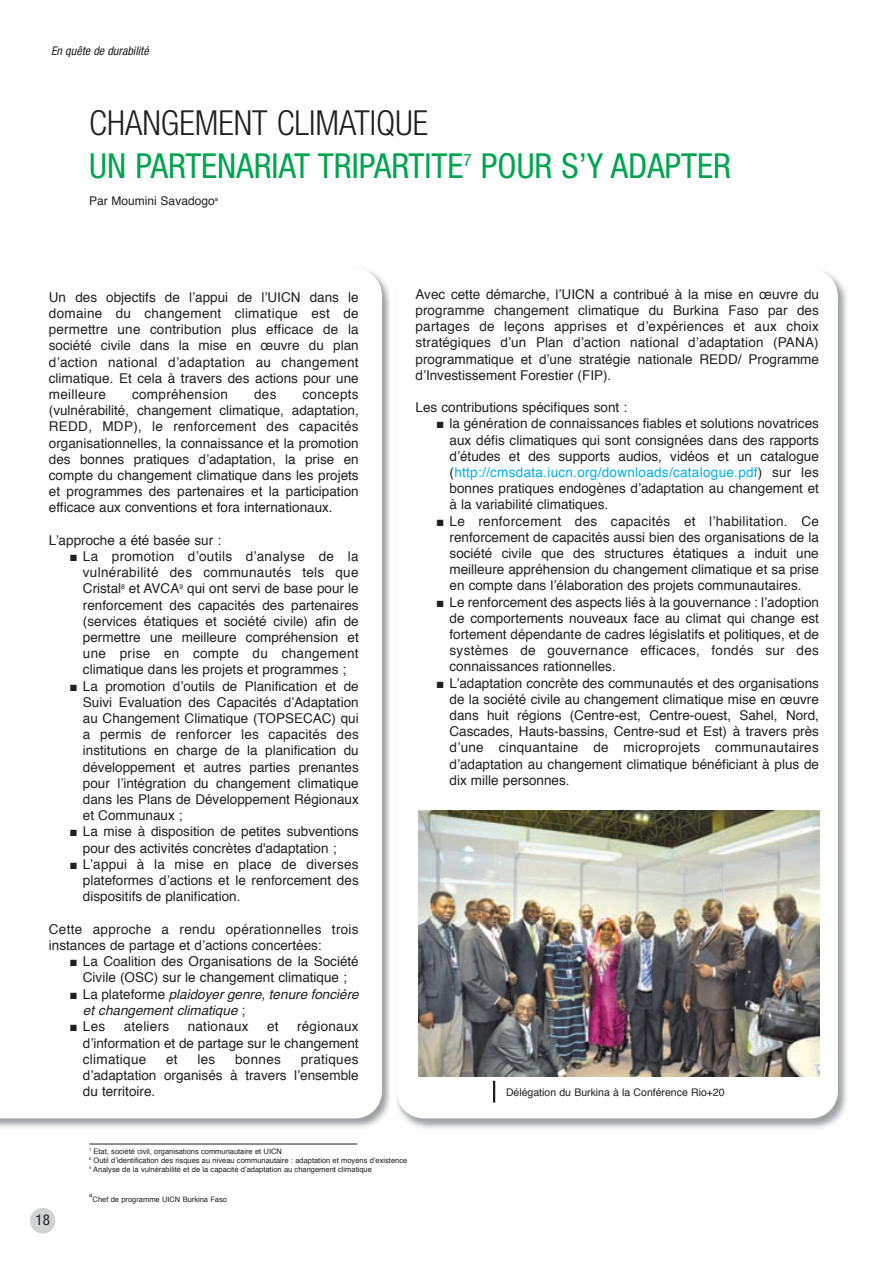
<style>
.page{position:relative;width:893px;height:1263px;background:#fff}
.page>*{position:absolute;margin:0;border:0;box-sizing:border-box;transform-origin:0 0}
.t1{font:condensed 34.5px/43.5px "Helvetica Neue";color:#00a54f}
.t2{font:condensed 15px "Helvetica Neue";color:#231f20}
.t3{font:13.5px/16.2px "Helvetica";color:#231f20;text-align:justify}
.t4{font:13.5px/16.2px "Helvetica";letter-spacing:.02em;color:#231f20}
.t5{font:italic 13.5px/16.5px "Helvetica";color:#231f20}
.t6{font:italic condensed 12px "Helvetica Neue";color:#231f20}
.t7{font:12px "Helvetica";color:#231f20}
.t8{font:10.5px "Helvetica";color:#231f20}
.t9{font:7.5px/9px "Helvetica";color:#231f20}
.t10{font:6px "Helvetica";color:#231f20}
.s1{font-weight:300;color:#231f20}
.s2{font-style:normal}
.s3{color:#00aeef}
</style>
<div class="page">
<img style="left:0;top:280px;width:390px;height:847px">
<svg style="left:0;top:271px;width:382px;height:847px"></svg>
<img style="left:397px;top:272px;width:450px;height:857px">
<div style="left:397px;top:269px;width:441px;height:849px;background:#fff;border-radius:27px"></div>
<div style="left:30px;top:1208px;width:25px;height:25px;background:#d1d2d4;border-radius:50%"></div>
<hr style="left:89px;top:1144px;width:268px;height:1px;background:#231f20">
<img style="left:419px;top:811px;width:400px;height:266px">
<hr style="left:493px;top:1081px;width:2px;height:21px;background:#231f20">
<p class="t6" style="left:51px;top:46px;width:99px">En quête de durabilité</p>
<h1 class="t1" style="left:89px;top:104px;width:643px"><span class="s1">CHANGEMENT CLIMATIQUE<br></span>UN PARTENARIAT TRIPARTITE<sup>7</sup> POUR S’Y ADAPTER</h1>
<p class="t7" style="left:89px;top:196px;width:130px">Par Moumini Savadogo<sup>a</sup></p>
<p class="t3" style="left:49px;top:290px;width:311px">Un des objectifs de l’appui de l’UICN dans le domaine du changement climatique est de permettre une contribution plus efficace de la société civile dans la mise en œuvre du plan d’action national d’adaptation au changement climatique. Et cela à travers des actions pour une meilleure</p>
<p class="t4" style="left:132px;top:387px;width:97px">compréhension</p>
<p class="t3" style="left:254px;top:387px;width:24px">des</p>
<p class="t3" style="left:49px;top:387px;width:311px;text-indent:254px">concepts (vulnérabilité, changement climatique, adaptation, REDD, MDP), le renforcement des capacités organisationnelles, la connaissance et la promotion des bonnes pratiques d’adaptation, la prise en compte du changement climatique dans les projets et programmes des partenaires et la participation efficace aux conventions et fora internationaux.</p>
<p class="t3" style="left:49px;top:533px;width:174px">L’approche a été basée sur :</p>
<p class="t3" style="left:83px;top:549px;width:277px;text-indent:-13px">■ La promotion d’outils d’analyse de la vulnérabilité des communautés tels que Cristal<sup>8</sup> et AVCA<sup>9</sup> qui ont servi de base pour le renforcement des capacités des partenaires (services étatiques et société civile) afin de permettre une meilleure compréhension et une prise en compte du changement climatique dans les projets et programmes ;</p>
<p class="t3" style="left:83px;top:679px;width:277px;text-indent:-13px">■ La promotion d’outils de Planification et de Suivi Evaluation des Capacités d’Adaptation au Changement Climatique (TOPSECAC) qui a permis de renforcer les capacités des institutions en charge de la planification du développement et autres parties prenantes pour l’intégration du changement climatique dans les Plans de Développement Régionaux et Communaux ;</p>
<p class="t3" style="left:83px;top:825px;width:277px;text-indent:-13px">■ La mise à disposition de petites subventions pour des activités concrètes d'adaptation ;</p>
<p class="t3" style="left:83px;top:857px;width:277px;text-indent:-13px">■ L’appui à la mise en place de diverses plateformes d’actions et le renforcement des dispositifs de planification.</p>
<p class="t4" style="left:49px;top:922px;width:311px">Cette approche a rendu opérationnelles trois instances de partage et d’actions concertées:</p>
<p class="t3" style="left:70px;top:954px;width:290px;text-align:center">■ La Coalition des Organisations de la Société<br>Civile (OSC) sur le changement climatique ;</p>
<p class="t5" style="left:83px;top:987px;width:277px;text-indent:-13px">■ <span class="s2">La plateforme</span> plaidoyer genre, tenure foncière et changement climatique <span class="s2">;</span></p>
<p class="t3" style="left:70px;top:1020px;width:37px">■ Les</p>
<p class="t4" style="left:124px;top:1020px;width:47px">ateliers</p>
<p class="t4" style="left:188px;top:1020px;width:62px">nationaux</p>
<p class="t3" style="left:267px;top:1020px;width:13px">et</p>
<p class="t3" style="left:83px;top:1020px;width:277px;text-indent:214px">régionaux d’information et de partage sur le changement climatique</p>
<p class="t3" style="left:166px;top:1052px;width:13px">et</p>
<p class="t3" style="left:198px;top:1052px;width:19px">les</p>
<p class="t3" style="left:235px;top:1052px;width:47px">bonnes</p>
<p class="t3" style="left:83px;top:1052px;width:277px;text-indent:218px">pratiques d’adaptation organisés à travers l’ensemble du territoire.</p>
<p class="t3" style="left:416px;top:287px;width:405px">Avec cette démarche, l’UICN a contribué à la mise en œuvre du programme changement climatique du Burkina Faso par des partages de leçons apprises et d’expériences et aux choix stratégiques d’un Plan d’action national d’adaptation (PANA) programmatique et d’une stratégie nationale REDD/ Programme d’Investissement Forestier (FIP).</p>
<p class="t3" style="left:416px;top:400px;width:213px">Les contributions spécifiques sont :</p>
<p class="t3" style="left:450px;top:417px;width:371px;text-indent:-13px">■ la génération de connaissances fiables et solutions novatrices aux défis climatiques qui sont consignées dans des rapports d’études et des supports audios, vidéos et un catalogue (<span class="s3">http://cmsdata.iucn.org/downloads/catalogue.pdf</span>) sur les bonnes pratiques endogènes d’adaptation au changement et à la variabilité climatiques.</p>
<p class="t3" style="left:450px;top:514px;width:371px;text-indent:-13px">■ Le renforcement des capacités et l’habilitation. Ce renforcement de capacités aussi bien des organisations de la société civile que des structures étatiques a induit une meilleure appréhension du changement climatique et sa prise en compte dans l’élaboration des projets communautaires.</p>
<p class="t3" style="left:450px;top:595px;width:371px;text-indent:-13px">■ Le renforcement des aspects liés à la gouvernance : l’adoption de comportements nouveaux face au climat qui change est fortement dépendante de cadres législatifs et politiques, et de systèmes de gouvernance efficaces, fondés sur des connaissances rationnelles.</p>
<p class="t3" style="left:450px;top:676px;width:371px;text-indent:-13px">■ L’adaptation concrète des communautés et des organisations de la société civile au changement climatique mise en œuvre dans huit régions (Centre-est, Centre-ouest, Sahel, Nord, Cascades, Hauts-bassins, Centre-sud et Est) à travers près d’une cinquantaine de microprojets communautaires d’adaptation au changement climatique bénéficiant à plus de dix mille personnes.</p>
<p class="t8" style="left:506px;top:1088px;width:220px">Délégation du Burkina à la Conférence Rio+20</p>
<p class="t2" style="left:35px;top:1214px;width:16px">18</p>
<p class="t9" style="left:89px;top:1147px;width:319px"><sup>7</sup> Etat, société civil, organisations communautaire et UICN<br><sup>8</sup> Outil d’identification des risques au niveau communautaire : adaptation et moyens d’existence<br><sup>9</sup> Analyse de la vulnérabilité et de la capacité d’adaptation au changement climatique</p>
<p class="t10" style="left:89px;top:1193px;width:5px">a</p>
<p class="t9" style="left:93px;top:1195px;width:136px">Chef de programme UICN Burkina Faso</p>
</div>
